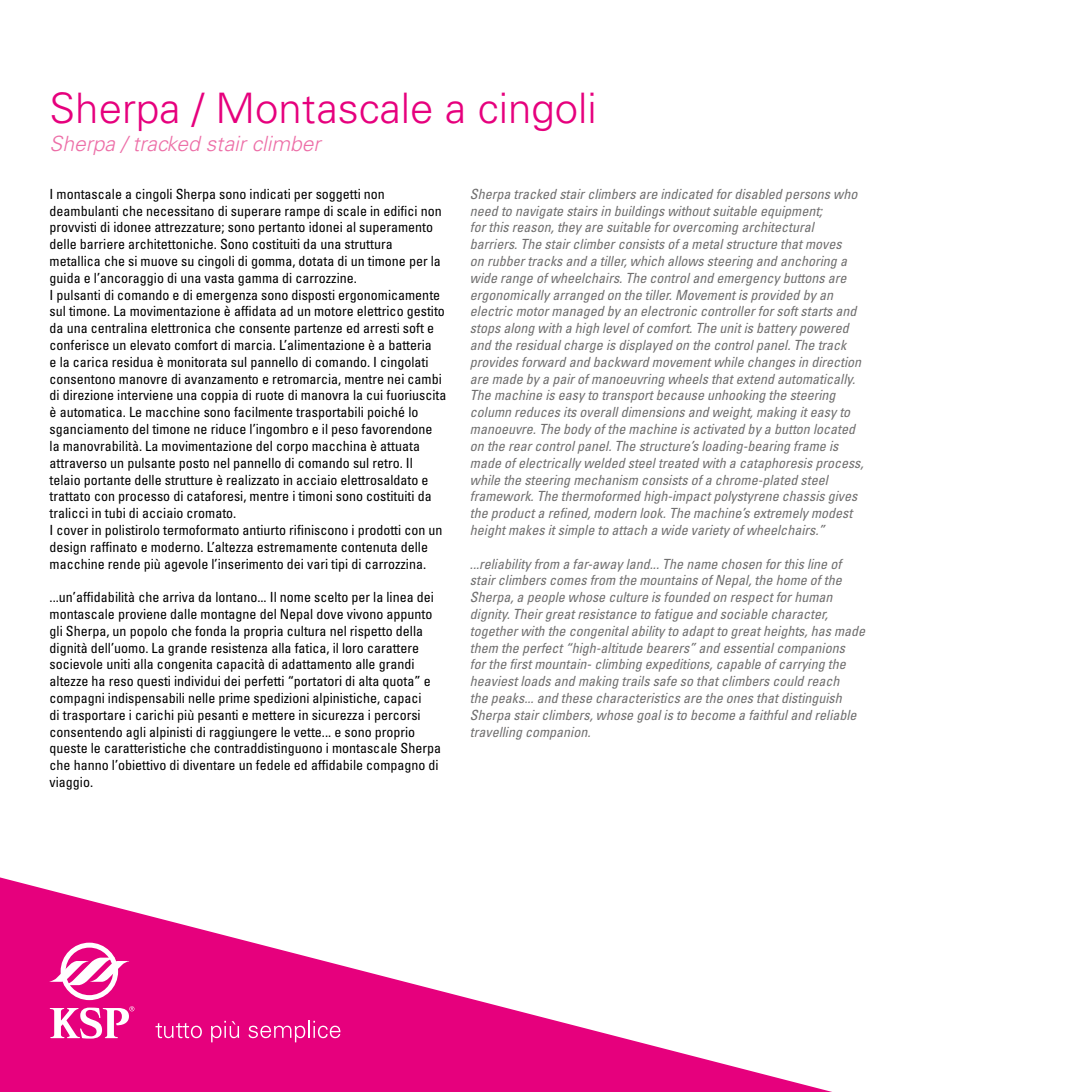
<style>
.page{position:relative;width:1092px;height:1092px;background:#fff}
.page>*{position:absolute;margin:0;border:0;box-sizing:border-box;transform-origin:0 0}
.t1{font:300 42px "Univers LT Std";color:#e6007d}
.t2{font:italic 300 21px "Univers LT Std";color:#ed6ea7}
.t3{font:condensed 14px/16.8px "Univers LT Std";color:#000}
.t4{font:italic condensed 14px/16.8px "Univers LT Std";color:#706f6f}
</style>
<div class="page">
<svg style="left:0;top:877px;width:828px;height:214px"></svg>
<svg style="left:50px;top:942px;width:79px;height:58px"></svg>
<svg style="left:50px;top:1006px;width:84px;height:32px"></svg>
<svg style="left:155px;top:1022px;width:47px;height:16px"></svg>
<svg style="left:211px;top:1020px;width:28px;height:22px"></svg>
<svg style="left:248px;top:1020px;width:92px;height:22px"></svg>
<h1 class="t1" style="left:50px;top:83px;width:548px">Sherpa / Montascale a cingoli</h1>
<h2 class="t2" style="left:50px;top:131px;width:272px">Sherpa / tracked stair climber</h2>
<p class="t3" style="left:50px;top:185px;width:398px">I montascale a cingoli Sherpa sono indicati per soggetti non deambulanti che necessitano di superare rampe di scale in edifici non provvisti di idonee attrezzature; sono pertanto idonei al superamento delle barriere architettoniche. Sono costituiti da una struttura metallica che si muove su cingoli di gomma, dotata di un timone per la guida e l’ancoraggio di una vasta gamma di carrozzine.<br>I pulsanti di comando e di emergenza sono disposti ergonomicamente sul timone. La movimentazione è affidata ad un motore elettrico gestito da una centralina elettronica che consente partenze ed arresti soft e conferisce un elevato comfort di marcia. L’alimentazione è a batteria<br>e la carica residua è monitorata sul pannello di comando. I cingolati consentono manovre di avanzamento e retromarcia, mentre nei cambi di direzione interviene una coppia di ruote di manovra la cui fuoriuscita è automatica. Le macchine sono facilmente trasportabili poiché lo sganciamento del timone ne riduce l’ingombro e il peso favorendone<br>la manovrabilità. La movimentazione del corpo macchina è attuata attraverso un pulsante posto nel pannello di comando sul retro. Il telaio portante delle strutture è realizzato in acciaio elettrosaldato e trattato con processo di cataforesi, mentre i timoni sono costituiti da tralicci in tubi di acciaio cromato.<br>I cover in polistirolo termoformato antiurto rifiniscono i prodotti con un design raffinato e moderno. L’altezza estremamente contenuta delle macchine rende più agevole l’inserimento dei vari tipi di carrozzina.</p>
<p class="t3" style="left:50px;top:588px;width:393px">...un’affidabilità che arriva da lontano... Il nome scelto per la linea dei montascale proviene dalle montagne del Nepal dove vivono appunto gli Sherpa, un popolo che fonda la propria cultura nel rispetto della dignità dell’uomo. La grande resistenza alla fatica, il loro carattere socievole uniti alla congenita capacità di adattamento alle grandi altezze ha reso questi individui dei perfetti “portatori di alta quota” e compagni indispensabili nelle prime spedizioni alpinistiche, capaci<br>di trasportare i carichi più pesanti e mettere in sicurezza i percorsi consentendo agli alpinisti di raggiungere le vette... e sono proprio queste le caratteristiche che contraddistinguono i montascale Sherpa che hanno l’obiettivo di diventare un fedele ed affidabile compagno di viaggio.</p>
<p class="t4" style="left:470px;top:185px;width:395px">Sherpa tracked stair climbers are indicated for disabled persons who need to navigate stairs in buildings without suitable equipment;<br>for this reason, they are suitable for overcoming architectural barriers. The stair climber consists of a metal structure that moves<br>on rubber tracks and a tiller, which allows steering and anchoring a wide range of wheelchairs. The control and emergency buttons are ergonomically arranged on the tiller. Movement is provided by an electric motor managed by an electronic controller for soft starts and stops along with a high level of comfort. The unit is battery powered and the residual charge is displayed on the control panel. The track provides forward and backward movement while changes in direction are made by a pair of manoeuvring wheels that extend automatically.<br>The machine is easy to transport because unhooking the steering column reduces its overall dimensions and weight, making it easy to manoeuvre. The body of the machine is activated by a button located on the rear control panel. The structure’s loading-bearing frame is made of electrically welded steel treated with a cataphoresis process, while the steering mechanism consists of a chrome-plated steel framework. The thermoformed high-impact polystyrene chassis gives the product a refined, modern look. The machine’s extremely modest height makes it simple to attach a wide variety of wheelchairs.”</p>
<p class="t4" style="left:470px;top:555px;width:397px">...reliability from a far-away land... The name chosen for this line of stair climbers comes from the mountains of Nepal, the home of the Sherpa, a people whose culture is founded on respect for human dignity. Their great resistance to fatigue and sociable character, together with the congenital ability to adapt to great heights, has made them the perfect “high-altitude bearers” and essential companions<br>for the first mountain- climbing expeditions, capable of carrying the heaviest loads and making trails safe so that climbers could reach<br>the peaks... and these characteristics are the ones that distinguish Sherpa stair climbers, whose goal is to become a faithful and reliable travelling companion.</p>
</div>
